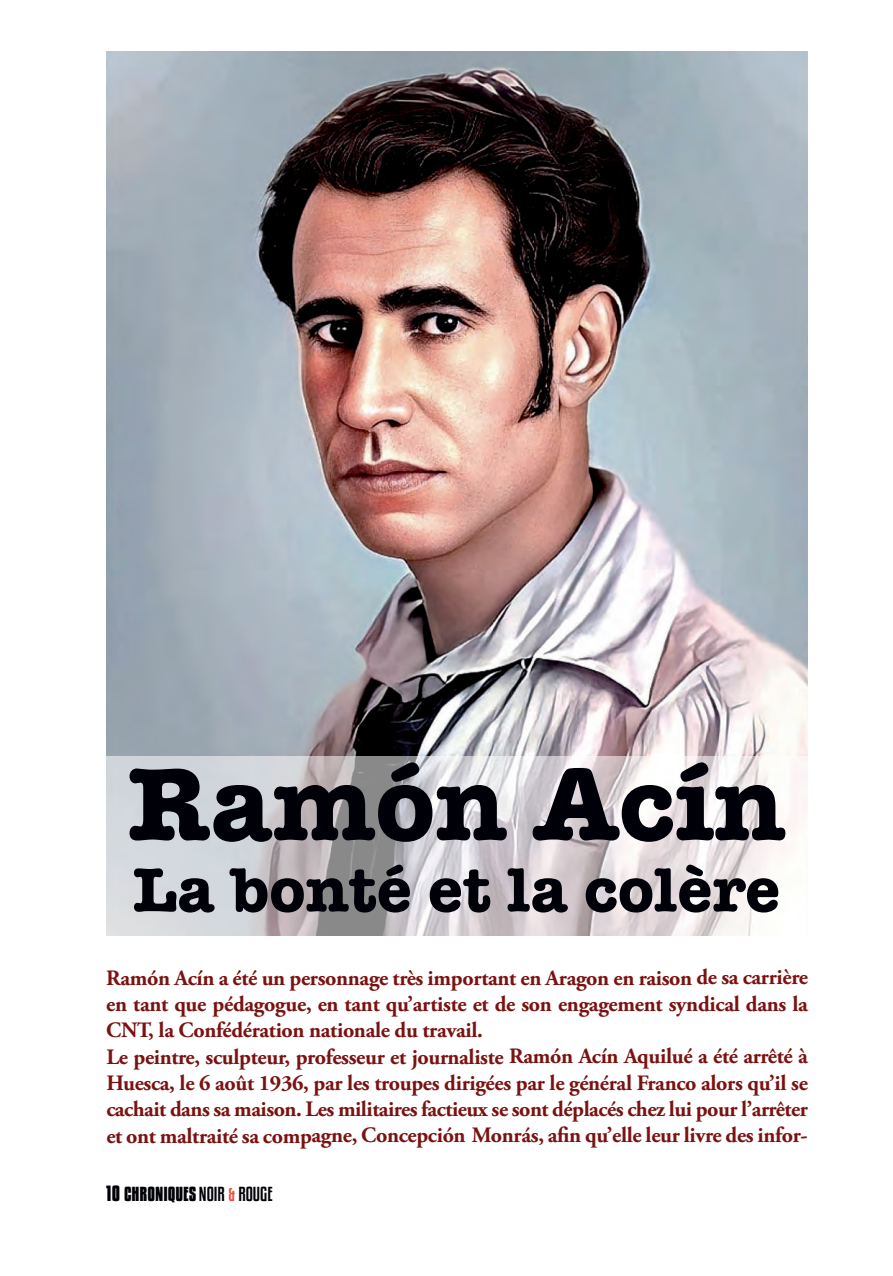
<style>
.page{position:relative;width:893px;height:1276px;background:#fff}
.page>*{position:absolute;margin:0;border:0;box-sizing:border-box;transform-origin:0 0}
.t1{font:700 106.5px "American Typewriter";color:#000108}
.t2{font:700 64.2px "American Typewriter";color:#000108}
.t3{font:700 21.9px/26.2px "Adobe Garamond Pro";letter-spacing:-.015em;color:#7a1211;text-align:justify}
.t4{font:700 18px "Kenyan Coffee Rg";color:#000108}
.s1{font-size:19.5px}
.s2{font-weight:400}
.s3{font-weight:400;font-size:16.5px;color:#ef4b3d}
</style>
<div class="page">
<img style="left:106px;top:51px;width:702px;height:739px">
<div style="left:106px;top:756px;width:701px;height:179px;background:#fff;opacity:.54"></div>
<p class="t1" style="left:128px;top:767px;width:659px">Ramón Acín</p>
<p class="t2" style="left:133px;top:867px;width:649px">La bonté et la colère</p>
<p class="t3" style="left:106px;top:966px;width:703px">Ramón Acín a été un personnage très important en Aragon en raison de sa carrière en tant que pédagogue, en tant qu’artiste et de son engagement syndical dans la CNT, la Confédération nationale du travail.</p>
<p class="t3" style="left:106px;top:1045px;width:703px">Le peintre, sculpteur, professeur et journaliste Ramón Acín Aquilué a été arrêté à Huesca, le 6 août 1936, par les troupes dirigées par le général Franco alors qu’il se cachait dans sa maison. Les militaires factieux se sont déplacés chez lui pour l’arrêter et ont maltraité sa compagne, Concepción Monrás, afin qu’elle leur livre des infor-</p>
<p class="t4" style="left:106px;top:1185px;width:168px"><span class="s1">10</span> CHRONIQUES <span class="s2">NOIR</span> <span class="s3">&amp;</span> <span class="s2">ROUGE</span></p>
</div>
